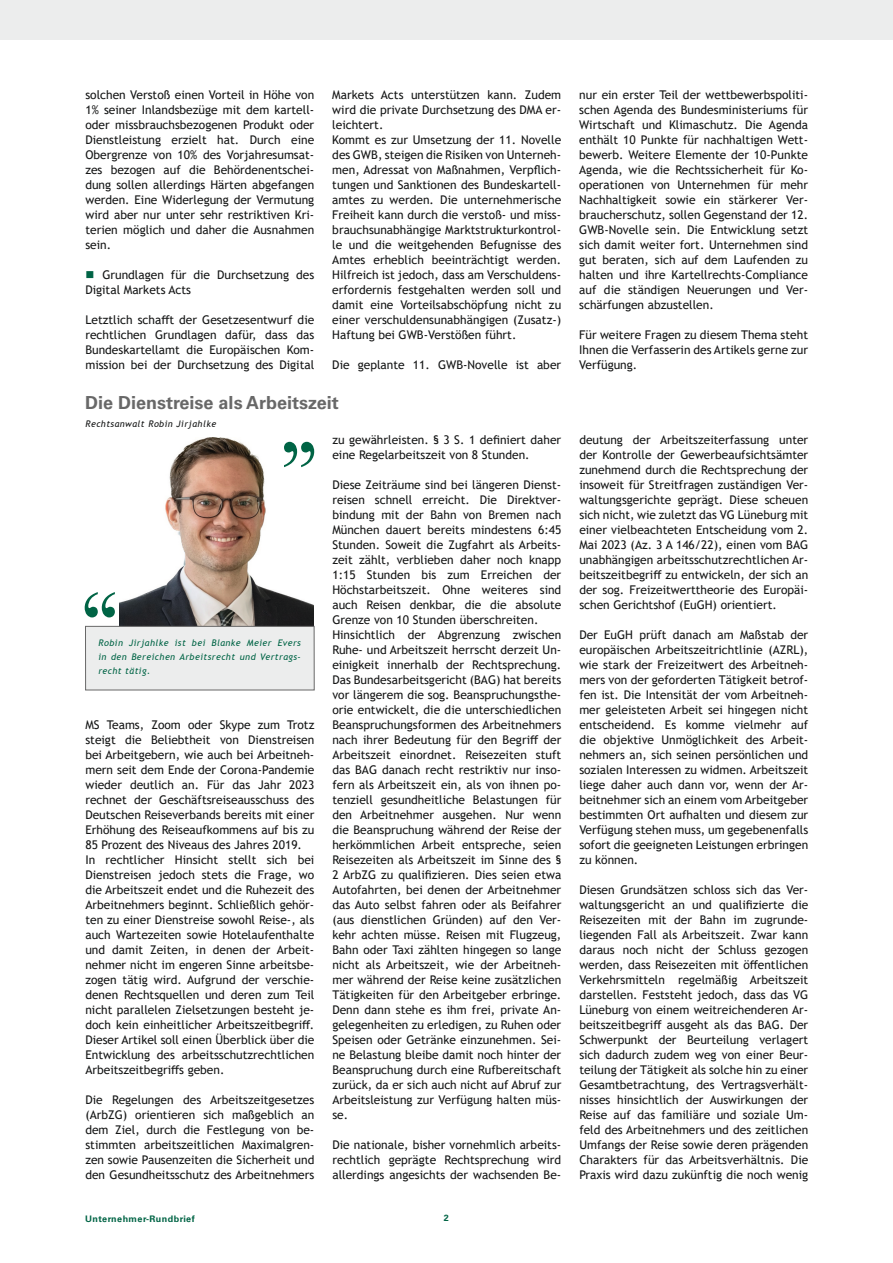
<style>
.page{position:relative;width:893px;height:1263px;background:#fff}
.page>*{position:absolute;margin:0;border:0;box-sizing:border-box;transform-origin:0 0}
.t1{font:700 18px "Univers LT Pro 65";color:#686868}
.t2{font:12px/15px "Trebuchet MS";color:#151616;text-align:justify}
.t3{font:italic 9px/13.8px "Trebuchet MS";letter-spacing:.05em;color:#006445;text-align:justify}
.t4{font:italic 9px "Trebuchet MS";letter-spacing:.05em;color:#151616}
.t5{font:700 9px "Univers LT Pro 65";letter-spacing:.05em;color:#006445}
</style>
<div class="page">
<div style="left:0;top:0;width:893px;height:40px;background:#eceded"></div>
<img style="left:120px;top:438px;width:194px;height:188px">
<div style="left:85px;top:626px;width:229px;height:64px;background:#eceded"></div>
<div style="left:85px;top:626px;width:229px;height:64px;border:1px solid #686868"></div>
<svg style="left:85px;top:592px;width:30px;height:25px"></svg>
<svg style="left:284px;top:442px;width:30px;height:25px"></svg>
<p class="t2" style="left:85px;top:87px;width:230px">solchen Verstoß einen Vorteil in Höhe von 1% seiner Inlandsbezüge mit dem kartell&shy;oder missbrauchsbezogenen Produkt oder Dienstleistung erzielt hat. Durch eine Obergrenze von 10% des Vorjahresumsat&shy;zes bezogen auf die Behördenentschei&shy;dung sollen allerdings Härten abgefangen werden. Eine Widerlegung der Vermutung wird aber nur unter sehr restriktiven Kri&shy;terien möglich und daher die Ausnahmen sein.</p>
<p class="t2" style="left:85px;top:267px;width:230px;text-indent:17px">Grundlagen für die Durchsetzung des<br>Digital Markets Acts</p>
<p class="t2" style="left:85px;top:312px;width:230px">Letztlich schafft der Gesetzesentwurf die rechtlichen Grundlagen dafür, dass das Bundeskartellamt die Europäischen Kom&shy;mission bei der Durchsetzung des Digital</p>
<p class="t2" style="left:332px;top:87px;width:230px;text-align:left">Markets Acts unterstützen kann. Zudem wird die private Durchsetzung des DMA er&shy;leichtert.<br>Kommt es zur Umsetzung der 11. Novelle des GWB, steigen die Risiken von Unterneh&shy;men, Adressat von Maßnahmen, Verpflich&shy;tungen und Sanktionen des Bundeskartell&shy;amtes zu werden. Die unternehmerische Freiheit kann durch die verstoß- und miss&shy;brauchsunabhängige Marktstrukturkontrol&shy;le und die weitgehenden Befugnisse des Amtes erheblich beeinträchtigt werden.<br>Hilfreich ist jedoch, dass am Verschuldens&shy;erfordernis festgehalten werden soll und damit eine Vorteilsabschöpfung nicht zu einer verschuldensunabhängigen (Zusatz-)<br>Haftung bei GWB-Verstößen führt.</p>
<p class="t2" style="left:332px;top:357px;width:230px">Die geplante 11. GWB-Novelle ist aber</p>
<h1 class="t1" style="left:85px;top:389px;width:255px">Die Dienstreise als Arbeitszeit</h1>
<p class="t4" style="left:85px;top:418px;width:132px">Rechtsanwalt Robin Jirjahlke</p>
<p class="t3" style="left:98px;top:636px;width:204px">Robin Jirjahlke ist bei Blanke Meier Evers in den Bereichen Arbeitsrecht und Vertrags&shy;recht tätig.</p>
<p class="t2" style="left:85px;top:717px;width:230px;text-align:left">MS Teams, Zoom oder Skype zum Trotz steigt die Beliebtheit von Dienstreisen bei Arbeitgebern, wie auch bei Arbeitneh&shy;mern seit dem Ende der Corona-Pandemie wieder deutlich an. Für das Jahr 2023 rechnet der Geschäftsreiseausschuss des Deutschen Reiseverbands bereits mit einer Erhöhung des Reiseaufkommens auf bis zu 85 Prozent des Niveaus des Jahres 2019.<br>In rechtlicher Hinsicht stellt sich bei Dienstreisen jedoch stets die Frage, wo die Arbeitszeit endet und die Ruhezeit des Arbeitnehmers beginnt. Schließlich gehör&shy;ten zu einer Dienstreise sowohl Reise-, als auch Wartezeiten sowie Hotelaufenthalte und damit Zeiten, in denen der Arbeit&shy;nehmer nicht im engeren Sinne arbeitsbe&shy;zogen tätig wird. Aufgrund der verschie&shy;denen Rechtsquellen und deren zum Teil nicht parallelen Zielsetzungen besteht je&shy;doch kein einheitlicher Arbeitszeitbegriff.<br>Dieser Artikel soll einen Überblick über die Entwicklung des arbeitsschutzrechtlichen Arbeitszeitbegriffs geben.</p>
<p class="t2" style="left:85px;top:1092px;width:230px">Die Regelungen des Arbeitszeitgesetzes (ArbZG) orientieren sich maßgeblich an dem Ziel, durch die Festlegung von be&shy;stimmten arbeitszeitlichen Maximalgren&shy;zen sowie Pausenzeiten die Sicherheit und den Gesundheitsschutz des Arbeitnehmers</p>
<p class="t2" style="left:332px;top:432px;width:230px">zu gewährleisten. § 3 S. 1 definiert daher eine Regelarbeitszeit von 8 Stunden.</p>
<p class="t2" style="left:332px;top:477px;width:230px;text-align:left">Diese Zeiträume sind bei längeren Dienst&shy;reisen schnell erreicht. Die Direktver&shy;bindung mit der Bahn von Bremen nach München dauert bereits mindestens 6:45<br>Stunden. Soweit die Zugfahrt als Arbeits&shy;zeit zählt, verblieben daher noch knapp 1:15 Stunden bis zum Erreichen der Höchstarbeitszeit. Ohne weiteres sind auch Reisen denkbar, die die absolute Grenze von 10 Stunden überschreiten.<br>Hinsichtlich der Abgrenzung zwischen Ruhe- und Arbeitszeit herrscht derzeit Un&shy;einigkeit innerhalb der Rechtsprechung.<br>Das Bundesarbeitsgericht (BAG) hat bereits vor längerem die sog. Beanspruchungsthe&shy;orie entwickelt, die die unterschiedlichen Beanspruchungsformen des Arbeitnehmers nach ihrer Bedeutung für den Begriff der Arbeitszeit einordnet. Reisezeiten stuft das BAG danach recht restriktiv nur inso&shy;fern als Arbeitszeit ein, als von ihnen po&shy;tenziell gesundheitliche Belastungen für den Arbeitnehmer ausgehen. Nur wenn die Beanspruchung während der Reise der herkömmlichen Arbeit entspreche, seien Reisezeiten als Arbeitszeit im Sinne des § 2 ArbZG zu qualifizieren. Dies seien etwa Autofahrten, bei denen der Arbeitnehmer das Auto selbst fahren oder als Beifahrer (aus dienstlichen Gründen) auf den Ver&shy;kehr achten müsse. Reisen mit Flugzeug, Bahn oder Taxi zählten hingegen so lange nicht als Arbeitszeit, wie der Arbeitneh&shy;mer während der Reise keine zusätzlichen Tätigkeiten für den Arbeitgeber erbringe.<br>Denn dann stehe es ihm frei, private An&shy;gelegenheiten zu erledigen, zu Ruhen oder Speisen oder Getränke einzunehmen. Sei&shy;ne Belastung bleibe damit noch hinter der Beanspruchung durch eine Rufbereitschaft zurück, da er sich auch nicht auf Abruf zur Arbeitsleistung zur Verfügung halten müs&shy;se.</p>
<p class="t2" style="left:332px;top:1137px;width:230px">Die nationale, bisher vornehmlich arbeits&shy;rechtlich geprägte Rechtsprechung wird allerdings angesichts der wachsenden Be-</p>
<p class="t5" style="left:85px;top:1212px;width:111px">Unternehmer-Rundbrief</p>
<p class="t5" style="left:444px;top:1212px;width:7px">2</p>
<p class="t2" style="left:579px;top:87px;width:230px">nur ein erster Teil der wettbewerbspoliti&shy;schen Agenda des Bundesministeriums für Wirtschaft und Klimaschutz. Die Agenda enthält 10 Punkte für nachhaltigen Wett&shy;bewerb. Weitere Elemente der 10-Punkte Agenda, wie die Rechtssicherheit für Ko&shy;operationen von Unternehmen für mehr Nachhaltigkeit sowie ein stärkerer Ver&shy;braucherschutz, sollen Gegenstand der 12.<br>GWB-Novelle sein. Die Entwicklung setzt sich damit weiter fort. Unternehmen sind gut beraten, sich auf dem Laufenden zu halten und ihre Kartellrechts-Compliance auf die ständigen Neuerungen und Ver&shy;schärfungen abzustellen.</p>
<p class="t2" style="left:579px;top:327px;width:230px">Für weitere Fragen zu diesem Thema steht Ihnen die Verfasserin des Artikels gerne zur Verfügung.</p>
<p class="t2" style="left:579px;top:432px;width:230px">deutung der Arbeitszeiterfassung unter der Kontrolle der Gewerbeaufsichtsämter zunehmend durch die Rechtsprechung der insoweit für Streitfragen zuständigen Ver&shy;waltungsgerichte geprägt. Diese scheuen sich nicht, wie zuletzt das VG Lüneburg mit einer vielbeachteten Entscheidung vom 2.<br>Mai 2023 (Az. 3 A 146/22), einen vom BAG unabhängigen arbeitsschutzrechtlichen Ar&shy;beitszeitbegriff zu entwickeln, der sich an der sog. Freizeitwerttheorie des Europäi&shy;schen Gerichtshof (EuGH) orientiert.</p>
<p class="t2" style="left:579px;top:627px;width:230px">Der EuGH prüft danach am Maßstab der europäischen Arbeitszeitrichtlinie (AZRL), wie stark der Freizeitwert des Arbeitneh&shy;mers von der geforderten Tätigkeit betrof&shy;fen ist. Die Intensität der vom Arbeitneh&shy;mer geleisteten Arbeit sei hingegen nicht entscheidend. Es komme vielmehr auf die objektive Unmöglichkeit des Arbeit&shy;nehmers an, sich seinen persönlichen und sozialen Interessen zu widmen. Arbeitszeit liege daher auch dann vor, wenn der Ar&shy;beitnehmer sich an einem vom Arbeitgeber bestimmten Ort aufhalten und diesem zur Verfügung stehen muss, um gegebenenfalls sofort die geeigneten Leistungen erbringen zu können.</p>
<p class="t2" style="left:579px;top:882px;width:230px">Diesen Grundsätzen schloss sich das Ver&shy;waltungsgericht an und qualifizierte die Reisezeiten mit der Bahn im zugrunde&shy;liegenden Fall als Arbeitszeit. Zwar kann daraus noch nicht der Schluss gezogen werden, dass Reisezeiten mit öffentlichen Verkehrsmitteln regelmäßig Arbeitszeit darstellen. Feststeht jedoch, dass das VG Lüneburg von einem weitreichenderen Ar&shy;beitszeitbegriff ausgeht als das BAG. Der Schwerpunkt der Beurteilung verlagert sich dadurch zudem weg von einer Beur&shy;teilung der Tätigkeit als solche hin zu einer Gesamtbetrachtung, des Vertragsverhält&shy;nisses hinsichtlich der Auswirkungen der Reise auf das familiäre und soziale Um&shy;feld des Arbeitnehmers und des zeitlichen Umfangs der Reise sowie deren prägenden Charakters für das Arbeitsverhältnis. Die Praxis wird dazu zukünftig die noch wenig</p>
</div>
